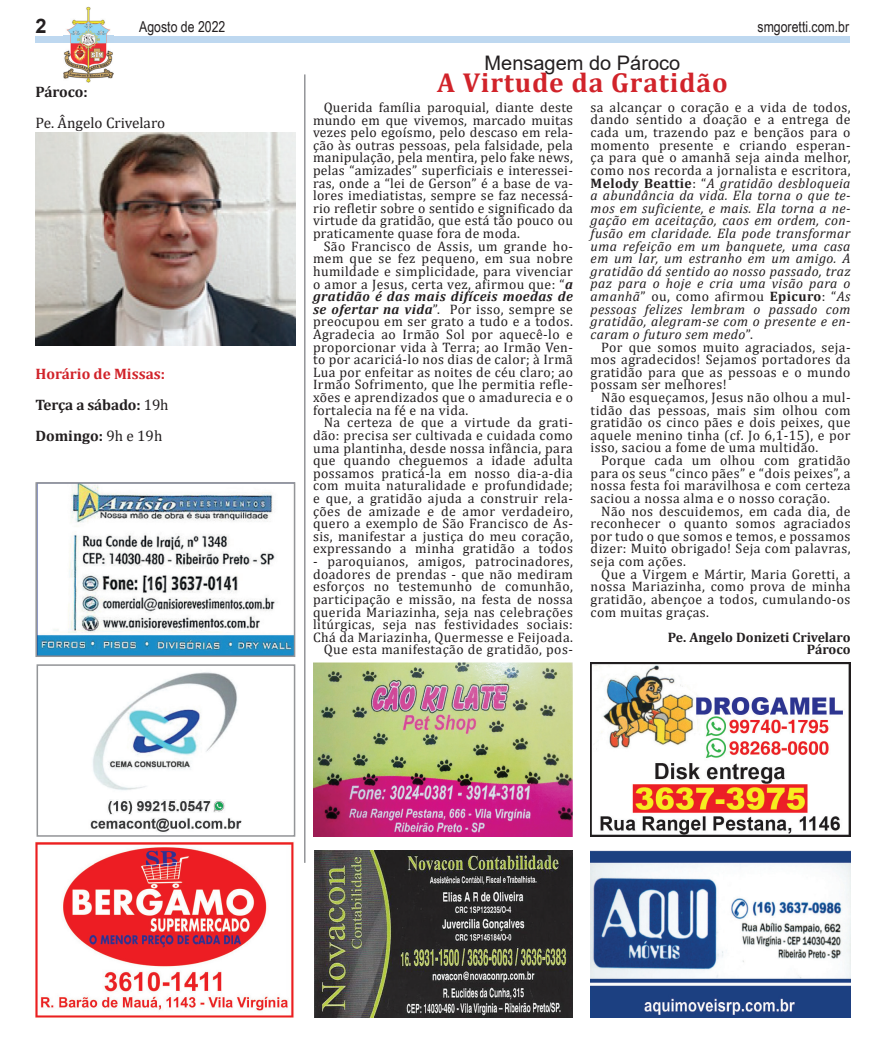
<style>
.page{position:relative;width:886px;height:1053px;background:#fff}
.page>*{position:absolute;margin:0;border:0;box-sizing:border-box;transform-origin:0 0}
.t1{font:700 27.5px "Cambria";letter-spacing:.03em;color:#d1232a}
.t2{font:20px "Arial";color:#231f20}
.t3{font:700 20px "Arial";color:#231f20}
.t4{font:700 15.12px/31.2px "Cambria";color:#231f20}
.t5{font:15.12px "Cambria";color:#231f20}
.t6{font:15px "Arial Narrow";color:#231f20}
.t7{font:13.75px/12.6px "Cambria";letter-spacing:.03em;color:#231f20;text-align:justify}
.t8{font:italic 13.75px/12.6px "Cambria";letter-spacing:.03em;color:#231f20;text-align:justify}
.t9{font:700 13.75px/12.6px "Cambria";color:#231f20;text-align:right}
.s1{color:#d1232a}
.s2{font-weight:400}
.s3{font-weight:700;font-style:italic}
.s4{font-style:normal}
.s5{font-weight:700;font-style:normal}
</style>
<div class="page">
<div style="left:35px;top:36px;width:815px;height:7px;background:#bed8f0"></div>
<img style="left:63px;top:7px;width:50px;height:29px">
<img style="left:63px;top:36px;width:50px;height:46px">
<hr style="left:304px;top:74px;width:1px;height:788px;background:#7e8083">
<img style="left:90px;top:672px;width:152px;height:160px">
<div style="left:37px;top:664px;width:258px;height:172px;border:2px solid #939598"></div>
<img style="left:38px;top:485px;width:254px;height:169px">
<div style="left:35px;top:482px;width:260px;height:175px;border:2px solid #939598"></div>
<img style="left:36px;top:842px;width:258px;height:175px">
<img style="left:314px;top:850px;width:259px;height:167px">
<img style="left:35px;top:132px;width:260px;height:213px">
<img style="left:591px;top:850px;width:259px;height:167px">
<img style="left:314px;top:662px;width:258px;height:174px">
<img style="left:591px;top:662px;width:259px;height:174px">
<h2 class="t3" style="left:35px;top:12px;width:13px">2</h2>
<p class="t6" style="left:139px;top:16px;width:88px">Agosto de 2022</p>
<p class="t6" style="left:757px;top:16px;width:93px">smgoretti.com.br</p>
<p class="t4" style="left:35px;top:76px;width:54px">Pároco:</p>
<p class="t5" style="left:35px;top:114px;width:131px">Pe. Ângelo Crivelaro</p>
<p class="t4" style="left:35px;top:357px;width:135px"><span class="s1">Horário de Missas:<br></span>Terça a sábado: <span class="s2">19h<br></span>Domingo: <span class="s2">9h e 19h</span></p>
<h2 class="t2" style="left:484px;top:49px;width:197px">Mensagem do Pároco</h2>
<h1 class="t1" style="left:437px;top:63px;width:292px">A Virtude da Gratidão</h1>
<p class="t7" style="left:313px;top:101px;width:261px;text-indent:11px">Querida família paroquial, diante deste mundo em que vivemos, marcado muitas vezes pelo egoísmo, pelo descaso em rela&shy;ção às outras pessoas, pela falsidade, pela manipulação, pela mentira, pelo fake news, pelas “amizades” superficiais e interessei&shy;ras, onde a “lei de Gerson” é a base de va&shy;lores imediatistas, sempre se faz necessá&shy;rio refletir sobre o sentido e significado da virtude da gratidão, que está tão pouco ou praticamente quase fora de moda.</p>
<p class="t7" style="left:313px;top:239px;width:261px;text-indent:11px">São Francisco de Assis, um grande ho&shy;mem que se fez pequeno, em sua nobre humildade e simplicidade, para vivenciar o amor a Jesus, certa vez, afirmou que: “<span class="s3">a gratidão é das mais difíceis moedas de se ofertar na vida</span>”. Por isso, sempre se preocupou em ser grato a tudo e a todos.<br>Agradecia ao Irmão Sol por aquecê-lo e proporcionar vida à Terra; ao Irmão Ven&shy;to por acariciá-lo nos dias de calor; à Irmã Lua por enfeitar as noites de céu claro; ao Irmão Sofrimento, que lhe permitia refle&shy;xões e aprendizados que o amadurecia e o fortalecia na fé e na vida.</p>
<p class="t7" style="left:313px;top:416px;width:261px;text-indent:11px">Na certeza de que a virtude da grati&shy;dão: precisa ser cultivada e cuidada como uma plantinha, desde nossa infância, para que quando cheguemos a idade adulta possamos praticá-la em nosso dia-a-dia com muita naturalidade e profundidade; e que, a gratidão ajuda a construir rela&shy;ções de amizade e de amor verdadeiro, quero a exemplo de São Francisco de As&shy;sis, manifestar a justiça do meu coração, expressando a minha gratidão a todos</p>
<p class="t7" style="left:313px;top:555px;width:261px;text-align:right">- paroquianos, amigos, patrocinadores, doadores de prendas - que não mediram esforços no testemunho de comunhão, participação e missão, na festa de nossa querida Mariazinha, seja nas celebrações litúrgicas, seja nas festividades sociais:<br>Chá da Mariazinha, Quermesse e Feijoada.<br>Que esta manifestação de gratidão, pos-</p>
<p class="t8" style="left:591px;top:100px;width:261px"><span class="s4">sa alcançar o coração e a vida de todos, dando sentido a doação e a entrega de cada um, trazendo paz e bençãos para o momento presente e criando esperan&shy;ça para que o amanhã seja ainda melhor, como nos recorda a jornalista e escritora, </span><span class="s5">Melody Beattie</span><span class="s4">: “</span>A gratidão desbloqueia a abundância da vida. Ela torna o que te&shy;mos em suficiente, e mais. Ela torna a ne&shy;gação em aceitação, caos em ordem, con&shy;fusão em claridade. Ela pode transformar uma refeição em um banquete, uma casa em um lar, um estranho em um amigo. A gratidão dá sentido ao nosso passado, traz paz para o hoje e cria uma visão para o amanhã<span class="s4">” ou, como afirmou</span> <span class="s5">Epicuro</span><span class="s4">: “</span>As pessoas felizes lembram o passado com gratidão, alegram-se com o presente e en&shy;caram o futuro sem medo<span class="s4">”.</span></p>
<p class="t7" style="left:591px;top:340px;width:261px;text-indent:11px">Por que somos muito agraciados, seja&shy;mos agradecidos! Sejamos portadores da gratidão para que as pessoas e o mundo possam ser melhores!</p>
<p class="t7" style="left:591px;top:391px;width:261px;text-indent:11px">Não esqueçamos, Jesus não olhou a mul&shy;tidão das pessoas, mais sim olhou com gratidão os cinco pães e dois peixes, que aquele menino tinha (cf. Jo 6,1-15), e por isso, saciou a fome de uma multidão.</p>
<p class="t7" style="left:591px;top:454px;width:261px;text-indent:11px">Porque cada um olhou com gratidão para os seus “cinco pães” e “dois peixes”, a nossa festa foi maravilhosa e com certeza saciou a nossa alma e o nosso coração.</p>
<p class="t7" style="left:591px;top:504px;width:261px;text-indent:11px">Não nos descuidemos, em cada dia, de reconhecer o quanto somos agraciados por tudo o que somos e temos, e possamos dizer: Muito obrigado! Seja com palavras, seja com ações.</p>
<p class="t7" style="left:591px;top:567px;width:261px;text-indent:11px">Que a Virgem e Mártir, Maria Goretti, a nossa Mariazinha, como prova de minha gratidão, abençoe a todos, cumulando-os com muitas graças.</p>
<p class="t9" style="left:668px;top:630px;width:184px">Pe. Angelo Donizeti Crivelaro<br>Pároco</p>
</div>
